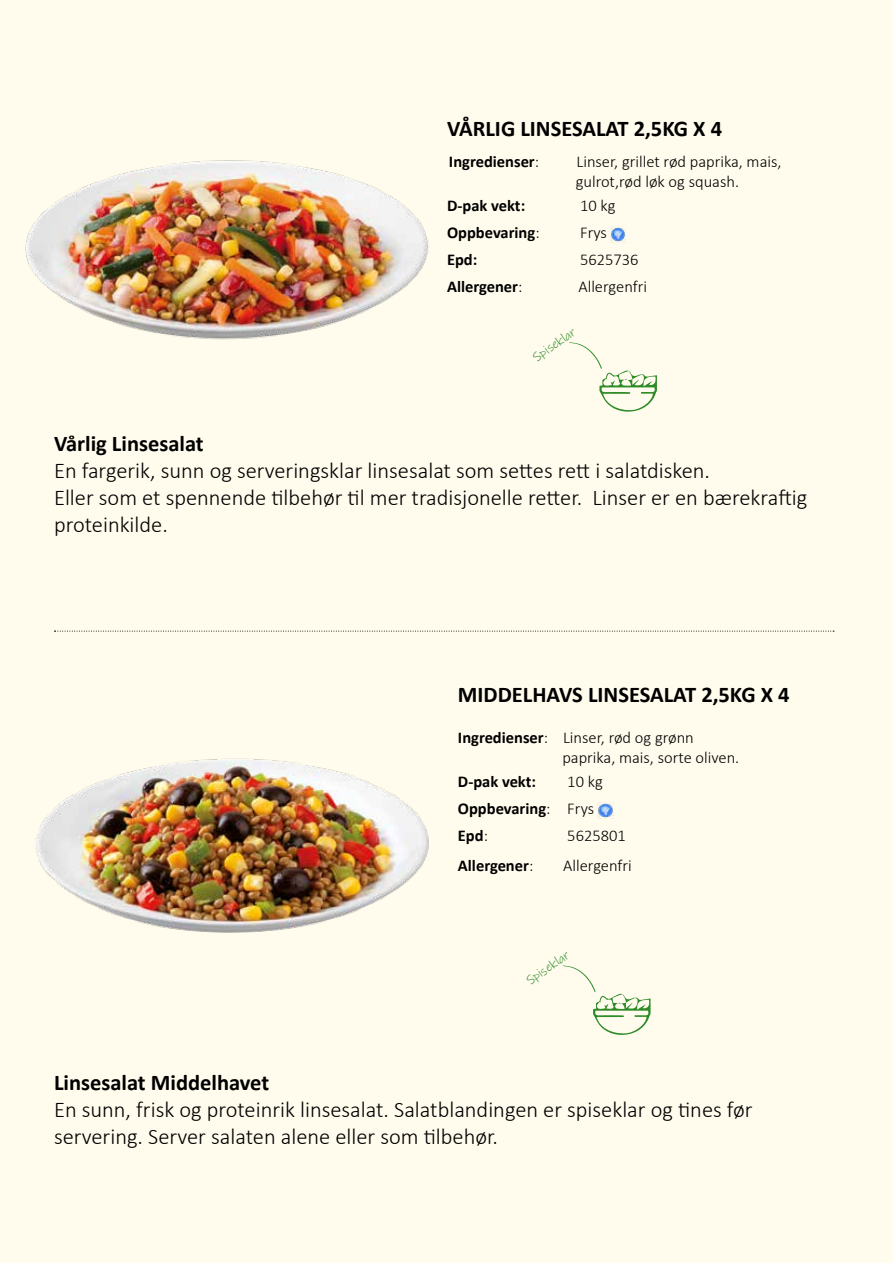
<style>
.page{position:relative;width:893px;height:1263px;background:#fffced}
.page>*{position:absolute;margin:0;border:0;box-sizing:border-box;transform-origin:0 0}
.t1{font:300 22.5px/27px "Calibri";color:#000}
.t2{font:700 22.5px "Calibri";color:#000}
.t3{font:300 16.5px/19.8px "Calibri";color:#000}
.t4{font:700 16.5px/27px "Calibri";color:#000}
.t5{font:12.9px "Ink Free";color:#2f8b28}
.s1{font-weight:300}
.s2{font-weight:700}
</style>
<div class="page">
<svg style="left:54px;top:631px;width:780px;height:1px"></svg>
<img style="left:25px;top:160px;width:404px;height:180px">
<img style="left:611px;top:226px;width:15px;height:17px">
<img style="left:35px;top:758px;width:394px;height:175px">
<img style="left:598px;top:802px;width:15px;height:16px">
<svg style="left:562px;top:965px;width:89px;height:70px"></svg>
<svg style="left:569px;top:342px;width:88px;height:70px"></svg>
<p class="t2" style="left:447px;top:112px;width:277px">VÅRLIG LINSESALAT 2,5KG X 4</p>
<p class="t4" style="left:449px;top:148px;width:92px">Ingredienser<span class="s1">:</span></p>
<p class="t3" style="left:576px;top:152px;width:207px">Linser, grillet rød paprika, mais, gulrot,rød løk og squash.</p>
<p class="t4" style="left:447px;top:192px;width:80px">D-pak vekt:</p>
<p class="t3" style="left:580px;top:196px;width:37px">10 kg</p>
<p class="t4" style="left:447px;top:219px;width:94px">Oppbevaring<span class="s1">:</span></p>
<p class="t3" style="left:580px;top:223px;width:28px">Frys</p>
<p class="t4" style="left:447px;top:246px;width:32px">Epd:</p>
<p class="t3" style="left:580px;top:250px;width:60px">5625736</p>
<p class="t4" style="left:447px;top:273px;width:77px">Allergener<span class="s1">:</span></p>
<p class="t3" style="left:578px;top:277px;width:70px">Allergenfri</p>
<p class="t5" style="left:529px;top:352px;width:51px;rotate:-35deg">Spiseklar</p>
<p class="t2" style="left:54px;top:428px;width:151px">Vårlig Linsesalat</p>
<p class="t1" style="left:54px;top:457px;width:755px">En fargerik, sunn og serveringsklar linsesalat som settes rett i salatdisken.<br>Eller som et spennende tilbehør til mer tradisjonelle retter. Linser er en bærekraftig proteinkilde.</p>
<p class="t2" style="left:458px;top:678px;width:333px">MIDDELHAVS LINSESALAT 2,5KG X 4</p>
<p class="t3" style="left:562px;top:727px;width:178px;text-indent:-104px"><span class="s2">Ingredienser</span>: Linser, rød og grønn paprika, mais, sorte oliven.</p>
<p class="t4" style="left:458px;top:768px;width:80px">D-pak vekt:</p>
<p class="t4" style="left:458px;top:768px;width:146px;text-indent:109px"><span class="s1">10 kg<br></span>Oppbevaring<span class="s1">: Frys<br></span>Epd<span class="s1">:</span></p>
<p class="t3" style="left:567px;top:826px;width:60px">5625801</p>
<p class="t4" style="left:458px;top:851px;width:77px">Allergener<span class="s1">:</span></p>
<p class="t3" style="left:563px;top:855px;width:70px">Allergenfri</p>
<p class="t5" style="left:523px;top:975px;width:51px;rotate:-35deg">Spiseklar</p>
<p class="t2" style="left:54px;top:1066px;width:217px">Linsesalat Middelhavet</p>
<p class="t1" style="left:54px;top:1096px;width:700px">En sunn, frisk og proteinrik linsesalat. Salatblandingen er spiseklar og tines før servering. Server salaten alene eller som tilbehør.</p>
</div>
